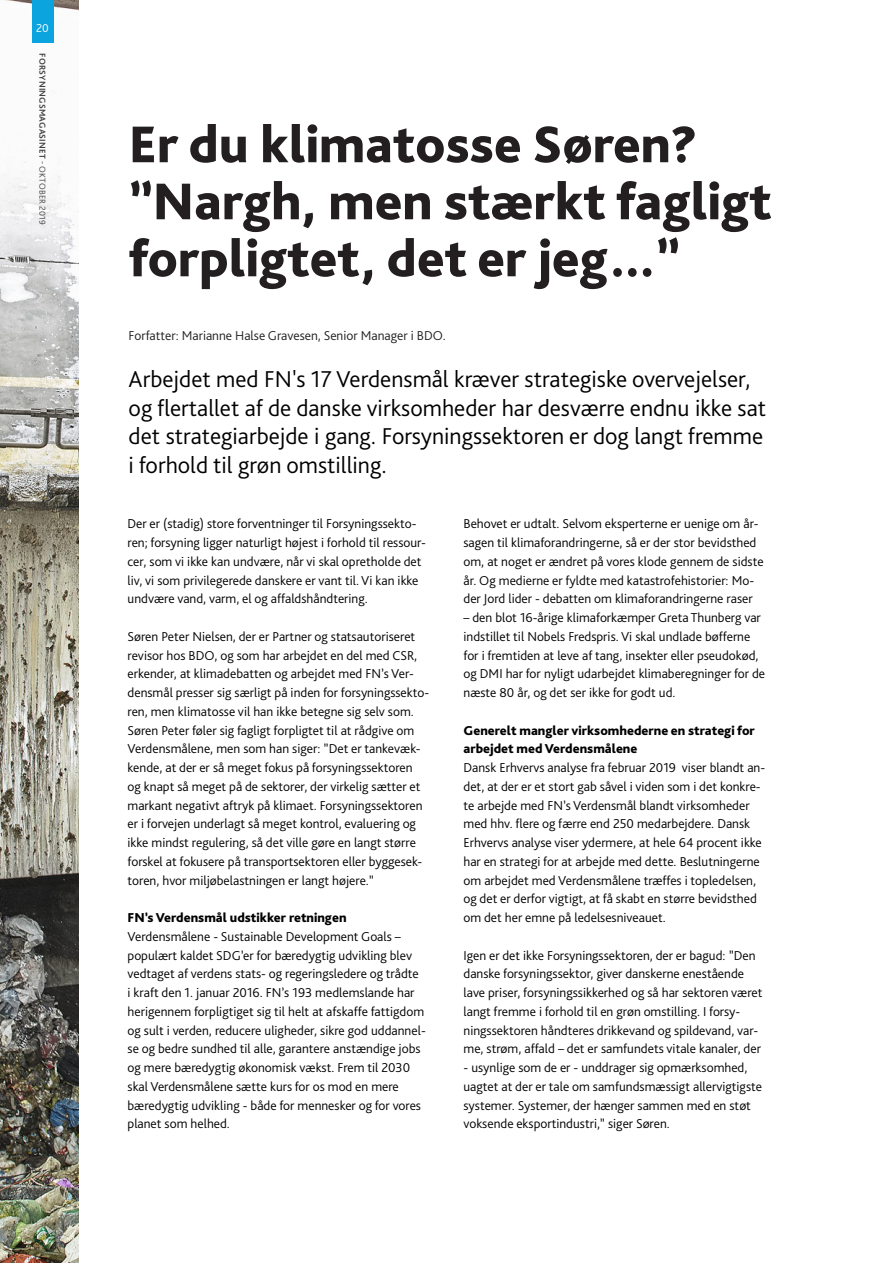
<style>
.page{position:relative;width:893px;height:1263px;background:#fff}
.page>*{position:absolute;margin:0;border:0;box-sizing:border-box;transform-origin:0 0}
.t1{font:800 54px/57px "Bliss Pro";color:#231f20}
.t2{font:300 24px/28.5px "Bliss Pro";color:#000}
.t3{font:300 13.5px/18.8px "Bliss Pro";color:#000}
.t4{font:800 13.5px/18.8px "Bliss Pro";color:#000}
.t5{font:300 13.5px "Bliss Pro";color:#231f20}
.t6{font:300 12px "Bliss Pro";color:#fff}
.t7{font:700 9px "Bliss Pro";letter-spacing:.02em;color:#414140}
.s1{font-weight:300}
</style>
<div class="page">
<img style="left:0;top:0;width:79px;height:1263px">
<div style="left:32px;top:0;width:21px;height:43px;background:#0ca4de"></div>
<p class="t6" style="left:36px;top:20px;width:14px">20</p>
<p class="t7" style="left:48px;top:53px;width:173px;rotate:90deg">FORSYNINGSMAGASINET <span class="s1">- OKTOBER 2019</span></p>
<h1 class="t1" style="left:129px;top:114px;width:644px">Er du klimatosse Søren? ”Nargh, men stærkt fagligt forpligtet, det er jeg…”</h1>
<p class="t5" style="left:129px;top:327px;width:319px">Forfatter: Marianne Halse Gravesen, Senior Manager i BDO.</p>
<h2 class="t2" style="left:129px;top:364px;width:639px">Arbejdet med FN's 17 Verdensmål kræver strategiske overvejelser, og flertallet af de danske virksomheder har desværre endnu ikke sat det strategiarbejde i gang. Forsyningssektoren er dog langt fremme i forhold til grøn omstilling.</h2>
<p class="t3" style="left:128px;top:514px;width:300px">Der er (stadig) store forventninger til Forsyningssekto&shy;ren; forsyning ligger naturligt højest i forhold til ressour&shy;cer, som vi ikke kan undvære, når vi skal opretholde det liv, vi som privilegerede danskere er vant til. Vi kan ikke undvære vand, varm, el og affaldshåndtering.</p>
<p class="t3" style="left:128px;top:627px;width:303px">Søren Peter Nielsen, der er Partner og statsautoriseret revisor hos BDO, og som har arbejdet en del med CSR, erkender, at klimadebatten og arbejdet med FN’s Ver&shy;densmål presser sig særligt på inden for forsyningssekto&shy;ren, men klimatosse vil han ikke betegne sig selv som.<br>Søren Peter føler sig fagligt forpligtet til at rådgive om Verdensmålene, men som han siger: ”Det er tankevæk&shy;kende, at der er så meget fokus på forsyningssektoren og knapt så meget på de sektorer, der virkelig sætter et markant negativt aftryk på klimaet. Forsyningssektoren er i forvejen underlagt så meget kontrol, evaluering og ikke mindst regulering, så det ville gøre en langt større forskel at fokusere på transportsektoren eller byggesek&shy;toren, hvor miljøbelastningen er langt højere.”</p>
<p class="t4" style="left:128px;top:908px;width:220px">FN’s Verdensmål udstikker retningen</p>
<p class="t3" style="left:128px;top:927px;width:300px">Verdensmålene - Sustainable Development Goals – populært kaldet SDG’er for bæredygtig udvikling blev vedtaget af verdens stats- og regeringsledere og trådte<br>i kraft den 1. januar 2016. FN’s 193 medlemslande har herigennem forpligtiget sig til helt at afskaffe fattigdom og sult i verden, reducere uligheder, sikre god uddannel&shy;se og bedre sundhed til alle, garantere anstændige jobs og mere bæredygtig økonomisk vækst. Frem til 2030 skal Verdensmålene sætte kurs for os mod en mere bæredygtig udvikling - både for mennesker og for vores planet som helhed.</p>
<p class="t3" style="left:463px;top:514px;width:302px">Behovet er udtalt. Selvom eksperterne er uenige om år&shy;sagen til klimaforandringerne, så er der stor bevidsthed om, at noget er ændret på vores klode gennem de sidste år. Og medierne er fyldte med katastrofehistorier: Mo&shy;der Jord lider - debatten om klimaforandringerne raser</p>
<p class="t3" style="left:463px;top:608px;width:303px">– den blot 16-årige klimaforkæmper Greta Thunberg var indstillet til Nobels Fredspris. Vi skal undlade bøfferne for i fremtiden at leve af tang, insekter eller pseudokød, og DMI har for nyligt udarbejdet klimaberegninger for de næste 80 år, og det ser ikke for godt ud.</p>
<p class="t4" style="left:463px;top:720px;width:293px">Generelt mangler virksomhederne en strategi for arbejdet med Verdensmålene</p>
<p class="t3" style="left:463px;top:758px;width:303px">Dansk Erhvervs analyse fra februar 2019 viser blandt an&shy;det, at der er et stort gab såvel i viden som i det konkre&shy;te arbejde med FN’s Verdensmål blandt virksomheder med hhv. flere og færre end 250 medarbejdere. Dansk Erhvervs analyse viser ydermere, at hele 64 procent ikke har en strategi for at arbejde med dette. Beslutningerne om arbejdet med Verdensmålene træffes i topledelsen, og det er derfor vigtigt, at få skabt en større bevidsthed om det her emne på ledelsesniveauet.</p>
<p class="t3" style="left:463px;top:945px;width:300px">Igen er det ikke Forsyningssektoren, der er bagud: ”Den danske forsyningssektor, giver danskerne enestående lave priser, forsyningssikkerhed og så har sektoren været langt fremme i forhold til en grøn omstilling. I forsy&shy;ningssektoren håndteres drikkevand og spildevand, var&shy;me, strøm, affald – det er samfundets vitale kanaler, der</p>
<p class="t3" style="left:463px;top:1058px;width:300px">- usynlige som de er - unddrager sig opmærksomhed, uagtet at der er tale om samfundsmæssigt allervigtigste systemer. Systemer, der hænger sammen med en støt voksende eksportindustri,” siger Søren.</p>
</div>
